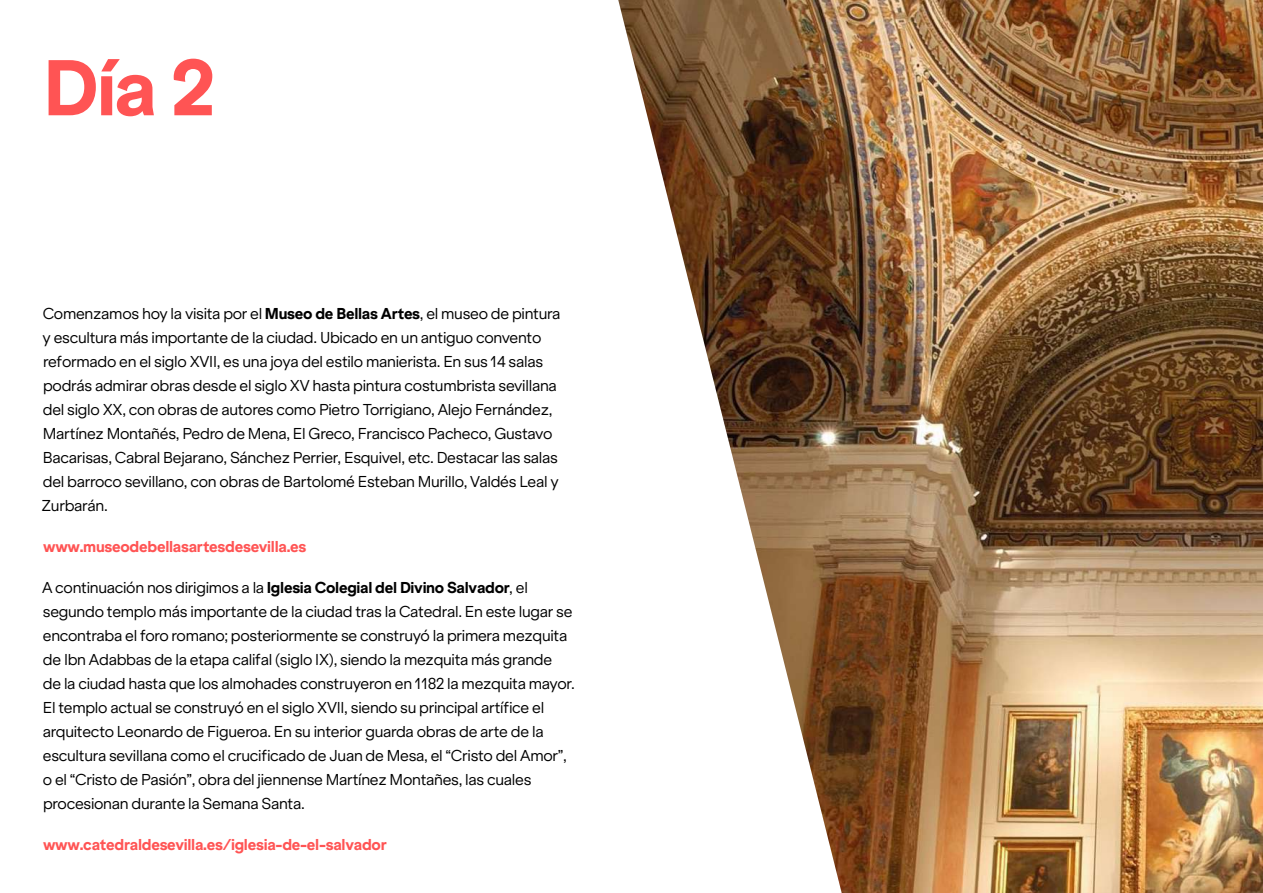
<style>
.page{position:relative;width:1263px;height:893px;background:#fff}
.page>*{position:absolute;margin:0;border:0;box-sizing:border-box;transform-origin:0 0}
.t1{font:800 75px "Klarheit Grotesk";color:#ff5454}
.t2{font:15px/24px "Klarheit Grotesk";letter-spacing:-.02em;color:#000}
.t3{font:800 15px "Klarheit Grotesk";letter-spacing:-.02em;color:#ff5454}
.s1{font-weight:800}
</style>
<div class="page">
<img style="left:618px;top:0;width:645px;height:893px">
<h1 class="t1" style="left:43px;top:25px;width:174px">Día 2</h1>
<p class="t2" style="left:42px;top:300px;width:520px">Comenzamos hoy la visita por el <span class="s1">Museo de Bellas Artes</span>, el museo de pintura y escultura más importante de la ciudad. Ubicado en un antiguo convento reformado en el siglo XVII, es una joya del estilo manierista. En sus 14 salas podrás admirar obras desde el siglo XV hasta pintura costumbrista sevillana del siglo XX, con obras de autores como Pietro Torrigiano, Alejo Fernández, Martínez Montañés, Pedro de Mena, El Greco, Francisco Pacheco, Gustavo Bacarisas, Cabral Bejarano, Sánchez Perrier, Esquivel, etc. Destacar las salas del barroco sevillano, con obras de Bartolomé Esteban Murillo, Valdés Leal y Zurbarán.</p>
<p class="t3" style="left:43px;top:534px;width:265px">www.museodebellasartesdesevilla.es</p>
<p class="t2" style="left:42px;top:574px;width:534px">A continuación nos dirigimos a la <span class="s1">Iglesia Colegial del Divino Salvador</span>, el segundo templo más importante de la ciudad tras la Catedral. En este lugar se encontraba el foro romano; posteriormente se construyó la primera mezquita de Ibn Adabbas de la etapa califal (siglo IX), siendo la mezquita más grande<br>de la ciudad hasta que los almohades construyeron en 1182 la mezquita mayor.<br>El templo actual se construyó en el siglo XVII, siendo su principal artífice el arquitecto Leonardo de Figueroa. En su interior guarda obras de arte de la escultura sevillana como el crucificado de Juan de Mesa, el “Cristo del Amor”, o el “Cristo de Pasión”, obra del jiennense Martínez Montañes, las cuales procesionan durante la Semana Santa.</p>
<p class="t3" style="left:43px;top:832px;width:345px">www.catedraldesevilla.es/iglesia-de-el-salvador</p>
</div>
